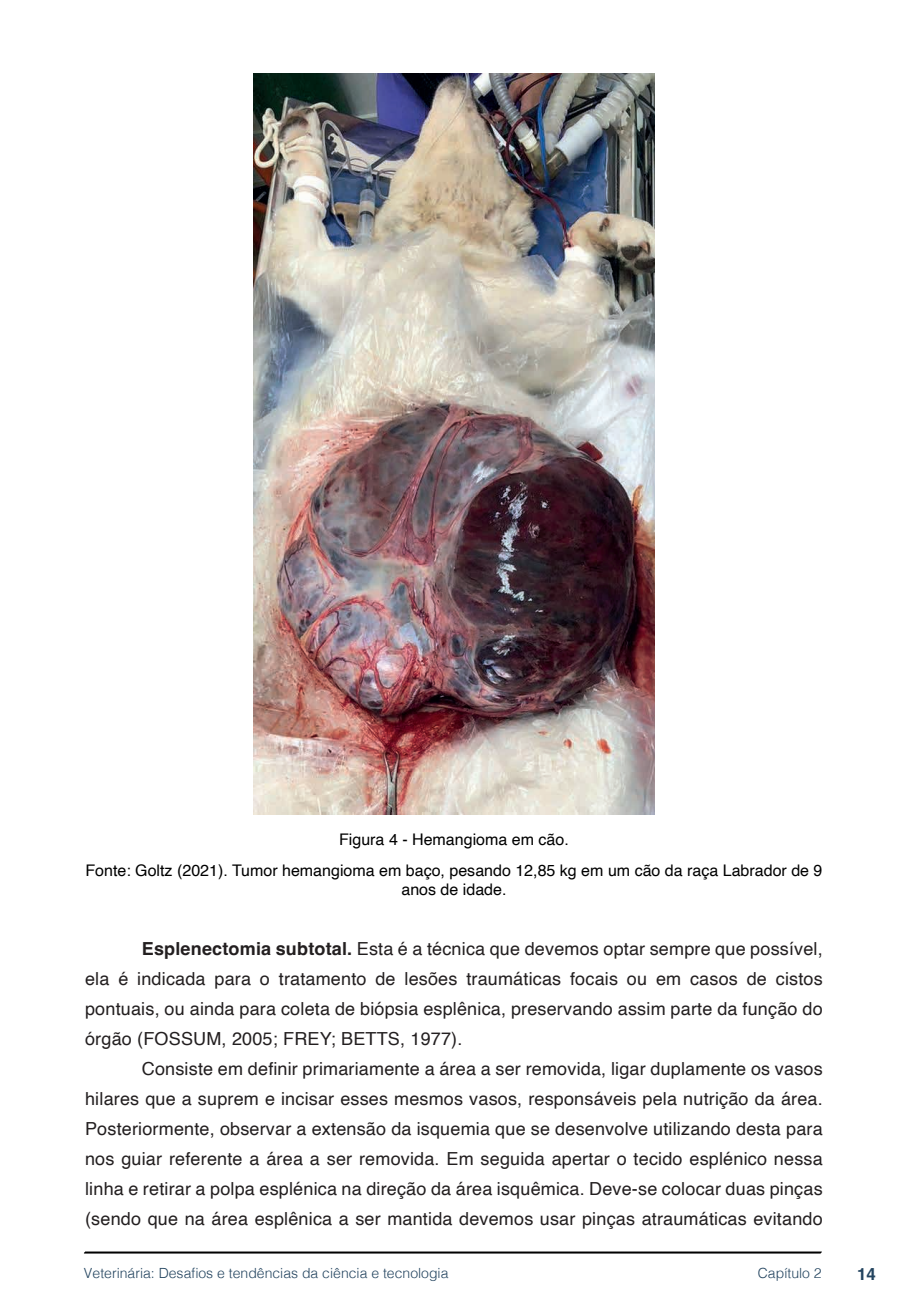
<style>
.page{position:relative;width:908px;height:1304px;background:#fff}
.page>*{position:absolute;margin:0;border:0;box-sizing:border-box;transform-origin:0 0}
.t1{font:18px/30px "Helvetica";letter-spacing:.01em;color:#231f20;text-align:justify}
.t2{font:700 16.8px "Helvetica";color:#23445f}
.t3{font:16px/30.6px "Helvetica";color:#000;text-align:center}
.t4{font:300 14px "Helvetica";color:#23445f}
.s1{font-weight:700}
</style>
<div class="page">
<svg style="left:84px;top:1251px;width:737px;height:3px;background:#515151"></svg>
<img style="left:253px;top:74px;width:401px;height:741px">
<p class="t3" style="left:85px;top:825px;width:738px">Figura 4 - Hemangioma em cão.<br>Fonte: Goltz (2021). Tumor hemangioma em baço, pesando 12,85 kg em um cão da raça Labrador de 9</p>
<p class="t3" style="left:401px;top:874px;width:106px">anos de idade.</p>
<p class="t1" style="left:85px;top:934px;width:738px;text-indent:57px"><span class="s1">Esplenectomia subtotal.</span> Esta é a técnica que devemos optar sempre que possível, ela é indicada para o tratamento de lesões traumáticas focais ou em casos de cistos pontuais, ou ainda para coleta de biópsia esplênica, preservando assim parte da função do órgão (FOSSUM, 2005; FREY; BETTS, 1977).</p>
<p class="t1" style="left:85px;top:1054px;width:738px;text-indent:57px">Consiste em definir primariamente a área a ser removida, ligar duplamente os vasos hilares que a suprem e incisar esses mesmos vasos, responsáveis pela nutrição da área.<br>Posteriormente, observar a extensão da isquemia que se desenvolve utilizando desta para nos guiar referente a área a ser removida. Em seguida apertar o tecido esplénico nessa linha e retirar a polpa esplénica na direção da área isquêmica. Deve-se colocar duas pinças (sendo que na área esplênica a ser mantida devemos usar pinças atraumáticas evitando</p>
<p class="t4" style="left:84px;top:1261px;width:366px">Veterinária: Desafios e tendências da ciência e tecnologia</p>
<p class="t4" style="left:757px;top:1261px;width:65px">Capítulo 2</p>
<p class="t2" style="left:856px;top:1264px;width:20px">14</p>
</div>
